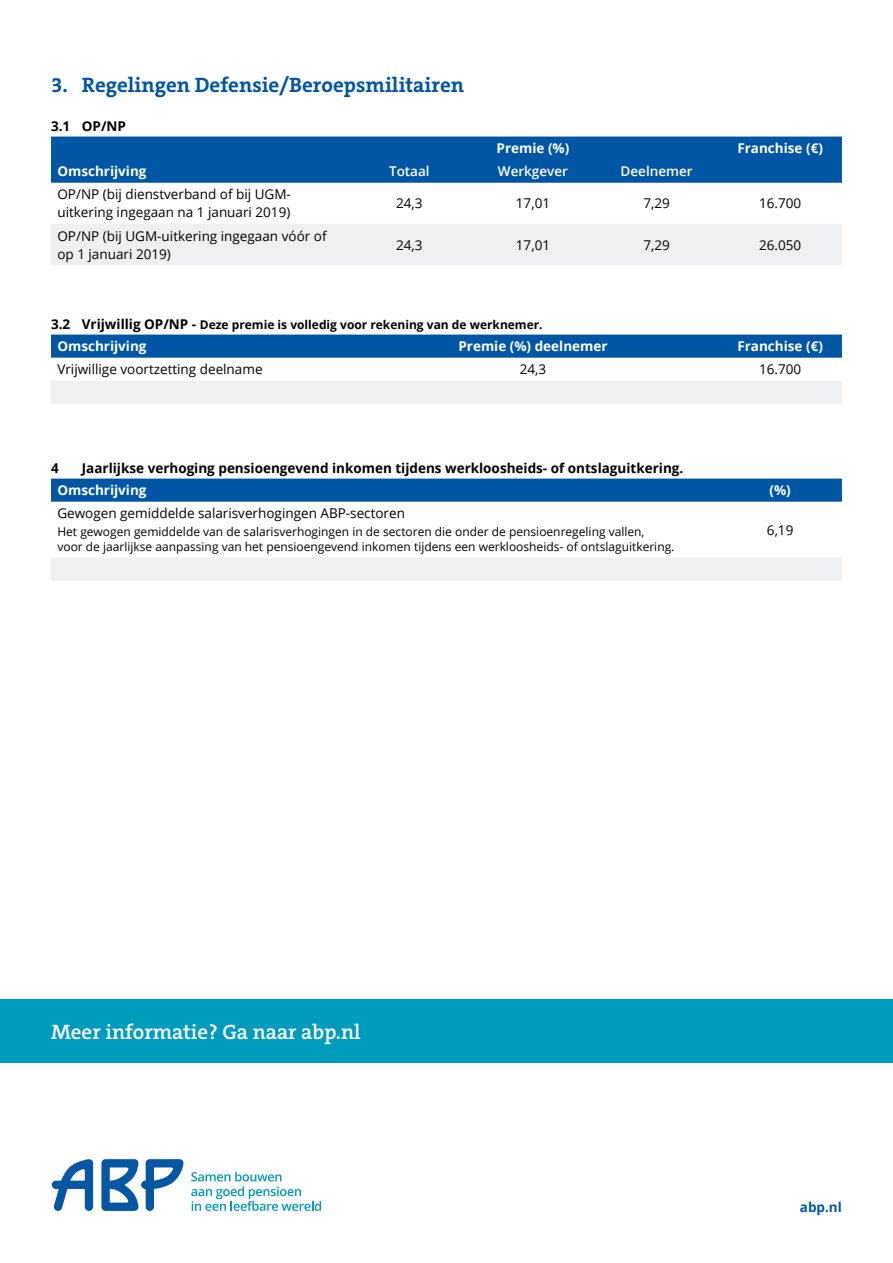
<style>
.page{position:relative;width:893px;height:1263px;background:#fff}
.page>*{position:absolute;margin:0;border:0;box-sizing:border-box;transform-origin:0 0}
.Kop{font:700 21px "The Serif C5";color:#0056a4}
.Onderdeel{font:600 21px "The Serif C5";color:#fff}
.Tabel_bodytekst{font:13.5px/18px "Open Sans";color:#000}
.Bodykopje{font:700 13.5px "Open Sans";color:#000}
.Tabel_bodykopje{font:700 13.5px "Open Sans";color:#fff}
.Tabel_bodykopje-2{font:600 13.5px "Open Sans";color:#fff}
.t1{font:700 13.5px "Open Sans";color:#0056a4}
.Bodykopje-2{font:700 13.5px "Open Sans";color:#fff}
.Tabel_bodytekst-2{font:12px/15px "Open Sans";color:#000}
.Bodykopje-3{font:700 12px "Open Sans";color:#000}
.s1{font-size:13.5px}
</style>
<div class="page">
<svg style="left:52px;top:1159px;width:132px;height:52px"></svg>
<svg style="left:191px;top:1172px;width:130px;height:39px"></svg>
<div style="left:0;top:999px;width:893px;height:64px;background:#009cbd"></div>
<div style="left:51px;top:137px;width:791px;height:46px;background:#0056a4"></div>
<div style="left:51px;top:224px;width:791px;height:41px;background:#eff0f1"></div>
<div style="left:51px;top:335px;width:791px;height:23px;background:#0056a4"></div>
<div style="left:51px;top:381px;width:791px;height:23px;background:#eff0f1"></div>
<div style="left:51px;top:479px;width:791px;height:23px;background:#0056a4"></div>
<div style="left:51px;top:558px;width:791px;height:23px;background:#eff0f1"></div>
<h3 class="Kop" style="left:51px;top:71px;width:415px">3. Regelingen Defensie/Beroepsmilitairen</h3>
<h4 class="Bodykopje" style="left:51px;top:116px;width:77px">3.1 OP/NP</h4>
<p class="Tabel_bodykopje" style="left:57px;top:162px;width:91px">Omschrijving</p>
<p class="Tabel_bodykopje" style="left:497px;top:139px;width:74px">Premie (%)</p>
<p class="Tabel_bodykopje" style="left:737px;top:139px;width:87px">Franchise (€)</p>
<p class="Tabel_bodykopje-2" style="left:389px;top:162px;width:42px">Totaal</p>
<p class="Tabel_bodykopje-2" style="left:498px;top:162px;width:72px">Werkgever</p>
<p class="Tabel_bodykopje-2" style="left:620px;top:162px;width:74px">Deelnemer</p>
<p class="Tabel_bodytekst" style="left:57px;top:185px;width:235px">OP/NP (bij dienstverband of bij UGM&shy;uitkering ingegaan na 1 januari 2019)</p>
<p class="Tabel_bodytekst" style="left:396px;top:194px;width:28px">24,3</p>
<p class="Tabel_bodytekst" style="left:516px;top:194px;width:36px">17,01</p>
<p class="Tabel_bodytekst" style="left:643px;top:194px;width:28px">7,29</p>
<p class="Tabel_bodytekst" style="left:759px;top:194px;width:44px">16.700</p>
<p class="Tabel_bodytekst" style="left:57px;top:226px;width:271px">OP/NP (bij UGM-uitkering ingegaan vóór of op 1 januari 2019)</p>
<p class="Tabel_bodytekst" style="left:396px;top:235px;width:28px">24,3</p>
<p class="Tabel_bodytekst" style="left:516px;top:235px;width:36px">17,01</p>
<p class="Tabel_bodytekst" style="left:643px;top:235px;width:28px">7,29</p>
<p class="Tabel_bodytekst" style="left:759px;top:235px;width:44px">26.050</p>
<h4 class="Bodykopje-3" style="left:51px;top:316px;width:493px"><span class="s1">3.2 Vrijwillig OP/NP -</span> Deze premie is volledig voor rekening van de werknemer.</h4>
<p class="Tabel_bodykopje" style="left:57px;top:337px;width:91px">Omschrijving</p>
<p class="Tabel_bodykopje" style="left:458px;top:337px;width:151px">Premie (%) deelnemer</p>
<p class="Tabel_bodykopje" style="left:737px;top:337px;width:87px">Franchise (€)</p>
<p class="Tabel_bodytekst" style="left:57px;top:360px;width:207px">Vrijwillige voortzetting deelname</p>
<p class="Tabel_bodytekst" style="left:520px;top:360px;width:28px">24,3</p>
<p class="Tabel_bodytekst" style="left:759px;top:360px;width:44px">16.700</p>
<h4 class="Bodykopje" style="left:51px;top:458px;width:9px">4</h4>
<h4 class="Bodykopje" style="left:82px;top:458px;width:603px">Jaarlijkse verhoging pensioengevend inkomen tijdens werkloosheids- of ontslaguitkering.</h4>
<p class="Tabel_bodykopje" style="left:57px;top:481px;width:91px">Omschrijving</p>
<h4 class="Bodykopje-2" style="left:769px;top:481px;width:23px">(%)</h4>
<p class="Tabel_bodytekst" style="left:57px;top:504px;width:349px">Gewogen gemiddelde salarisverhogingen ABP-sectoren</p>
<p class="Tabel_bodytekst-2" style="left:57px;top:524px;width:619px">Het gewogen gemiddelde van de salarisverhogingen in de sectoren die onder de pensioenregeling vallen,<br>voor de jaarlijkse aanpassing van het pensioengevend inkomen tijdens een werkloosheids- of ontslaguitkering.</p>
<p class="Tabel_bodytekst" style="left:767px;top:521px;width:28px">6,19</p>
<p class="Onderdeel" style="left:51px;top:1018px;width:311px">Meer informatie? Ga naar abp.nl</p>
<p class="t1" style="left:800px;top:1197px;width:44px">abp.nl</p>
</div>
